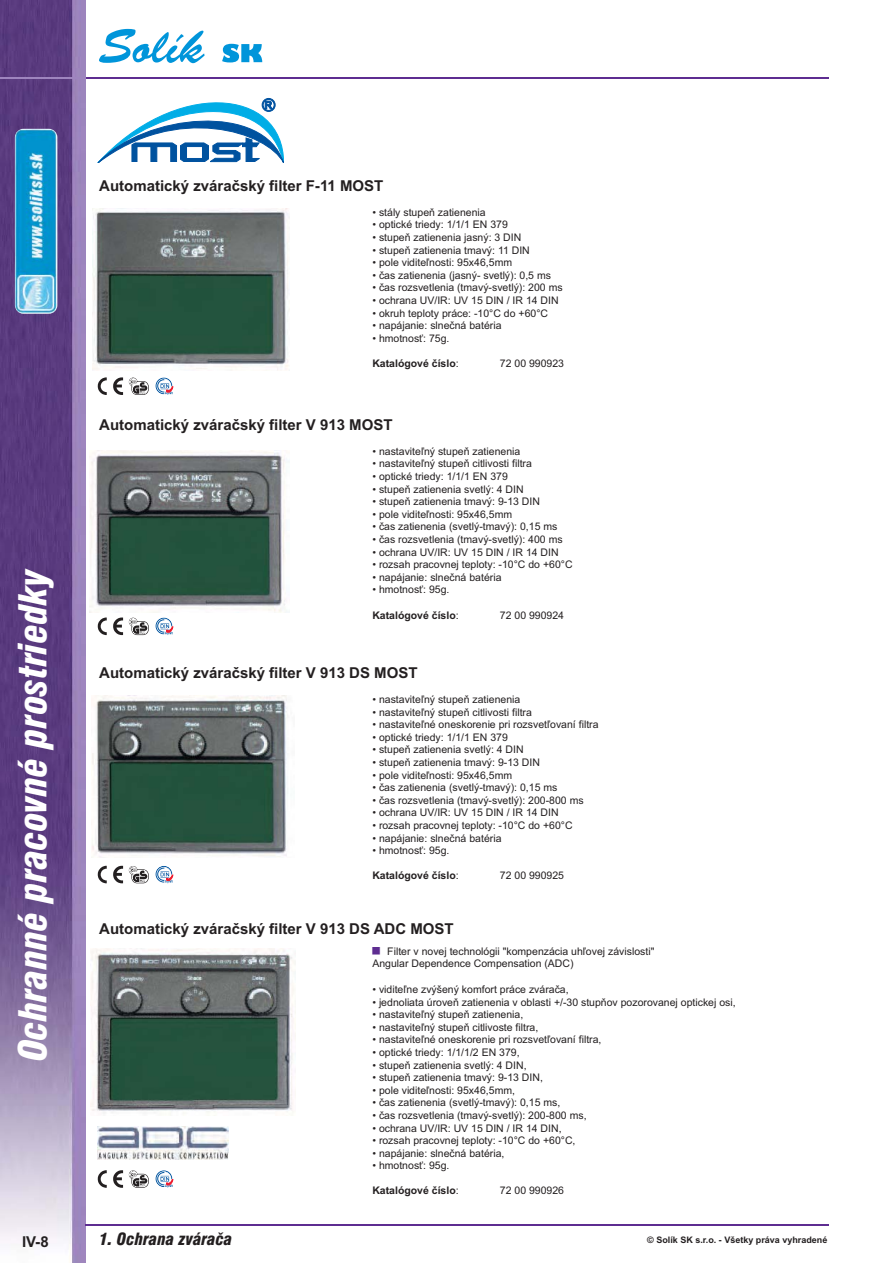
<style>
.page{position:relative;width:893px;height:1263px;background:#fff}
.page>*{position:absolute;margin:0;border:0;box-sizing:border-box;transform-origin:0 0}
.t1{font:italic 37.5px "Swis 721 Blk Cn EU";color:#fff}
.t2{font:italic 16.5px "Swis 721 Blk Cn EU";color:#231f20}
.t3{font:700 15px "Arial";color:#231f20}
.t4{font:10.5px/12px "Arial";color:#231f20}
.t5{font:700 10.5px "Arial";color:#231f20}
.t6{font:700 9px "Arial";color:#231f20}
.s1{font-weight:400}
</style>
<div class="page">
<img style="left:0;top:0;width:85px;height:1263px">
<hr style="left:85px;top:77px;width:744px;height:1px;background:#5e2d91">
<hr style="left:0;top:77px;width:85px;height:1px;background:#9e85be">
<hr style="left:85px;top:1224px;width:744px;height:2px;background:#5e2d91">
<svg style="left:99px;top:29px;width:163px;height:34px"></svg>
<img style="left:15px;top:129px;width:42px;height:185px;border-radius:8px">
<img style="left:93px;top:208px;width:197px;height:163px">
<img style="left:90px;top:450px;width:200px;height:163px">
<img style="left:92px;top:695px;width:196px;height:163px">
<img style="left:90px;top:949px;width:205px;height:166px">
<svg style="left:98px;top:98px;width:186px;height:64px"></svg>
<img style="left:98px;top:1126px;width:130px;height:33px">
<svg style="left:98px;top:378px;width:25px;height:17px"></svg>
<svg style="left:129px;top:378px;width:20px;height:17px"></svg>
<svg style="left:155px;top:378px;width:18px;height:17px"></svg>
<svg style="left:98px;top:618px;width:25px;height:17px"></svg>
<svg style="left:129px;top:618px;width:20px;height:17px"></svg>
<svg style="left:155px;top:618px;width:18px;height:17px"></svg>
<svg style="left:98px;top:866px;width:25px;height:17px"></svg>
<svg style="left:129px;top:866px;width:20px;height:17px"></svg>
<svg style="left:155px;top:866px;width:18px;height:17px"></svg>
<svg style="left:98px;top:1170px;width:25px;height:18px"></svg>
<svg style="left:129px;top:1170px;width:20px;height:18px"></svg>
<svg style="left:155px;top:1170px;width:18px;height:18px"></svg>
<h1 class="t1" style="left:12px;top:1061px;width:494px;rotate:-90deg">Ochranné pracovné prostriedky</h1>
<h3 class="t3" style="left:22px;top:1236px;width:28px">IV-8</h3>
<h3 class="t3" style="left:99px;top:180px;width:286px">Automatický zváračský filter F-11 MOST</h3>
<p class="t4" style="left:372px;top:207px;width:115px">• stály stupeň zatienenia</p>
<p class="t4" style="left:372px;top:220px;width:137px">• optické triedy: 1/1/1 EN 379</p>
<p class="t4" style="left:372px;top:232px;width:150px">• stupeň zatienenia jasný: 3 DIN</p>
<p class="t4" style="left:372px;top:245px;width:159px">• stupeň zatienenia tmavý: 11 DIN</p>
<p class="t4" style="left:372px;top:258px;width:141px">• pole viditeľnosti: 95x46,5mm</p>
<p class="t4" style="left:372px;top:270px;width:180px">• čas zatienenia (jasný- svetlý): 0,5 ms</p>
<p class="t4" style="left:372px;top:283px;width:192px">• čas rozsvetlenia (tmavý-svetlý): 200 ms</p>
<p class="t4" style="left:372px;top:295px;width:188px">• ochrana UV/IR: UV 15 DIN / IR 14 DIN</p>
<p class="t4" style="left:372px;top:308px;width:177px">• okruh teploty práce: -10°C do +60°C</p>
<p class="t4" style="left:372px;top:321px;width:131px">• napájanie: slnečná batéria</p>
<p class="t4" style="left:372px;top:333px;width:79px">• hmotnosť: 75g.</p>
<p class="t5" style="left:372px;top:360px;width:88px">Katalógové číslo<span class="s1">:</span></p>
<p class="t4" style="left:500px;top:358px;width:66px">72 00 990923</p>
<h3 class="t3" style="left:99px;top:419px;width:295px">Automatický zváračský filter V 913 MOST</h3>
<p class="t4" style="left:372px;top:446px;width:149px">• nastaviteľný stupeň zatienenia</p>
<p class="t4" style="left:372px;top:459px;width:161px">• nastaviteľný stupeň citlivosti filtra</p>
<p class="t4" style="left:372px;top:471px;width:137px">• optické triedy: 1/1/1 EN 379</p>
<p class="t4" style="left:372px;top:484px;width:153px">• stupeň zatienenia svetlý: 4 DIN</p>
<p class="t4" style="left:372px;top:497px;width:169px">• stupeň zatienenia tmavý: 9-13 DIN</p>
<p class="t4" style="left:372px;top:509px;width:141px">• pole viditeľnosti: 95x46,5mm</p>
<p class="t4" style="left:372px;top:522px;width:187px">• čas zatienenia (svetlý-tmavý): 0,15 ms</p>
<p class="t4" style="left:372px;top:534px;width:192px">• čas rozsvetlenia (tmavý-svetlý): 400 ms</p>
<p class="t4" style="left:372px;top:547px;width:188px">• ochrana UV/IR: UV 15 DIN / IR 14 DIN</p>
<p class="t4" style="left:372px;top:560px;width:202px">• rozsah pracovnej teploty: -10°C do +60°C</p>
<p class="t4" style="left:372px;top:572px;width:131px">• napájanie: slnečná batéria</p>
<p class="t4" style="left:372px;top:585px;width:79px">• hmotnosť: 95g.</p>
<p class="t5" style="left:372px;top:611px;width:88px">Katalógové číslo<span class="s1">:</span></p>
<p class="t4" style="left:500px;top:610px;width:66px">72 00 990924</p>
<h3 class="t3" style="left:99px;top:667px;width:320px">Automatický zváračský filter V 913 DS MOST</h3>
<p class="t4" style="left:372px;top:694px;width:149px">• nastaviteľný stupeň zatienenia</p>
<p class="t4" style="left:372px;top:707px;width:161px">• nastaviteľný stupeň citlivosti filtra</p>
<p class="t4" style="left:372px;top:720px;width:228px">• nastaviteľné oneskorenie pri rozsvetľovaní filtra</p>
<p class="t4" style="left:372px;top:732px;width:137px">• optické triedy: 1/1/1 EN 379</p>
<p class="t4" style="left:372px;top:745px;width:153px">• stupeň zatienenia svetlý: 4 DIN</p>
<p class="t4" style="left:372px;top:757px;width:169px">• stupeň zatienenia tmavý: 9-13 DIN</p>
<p class="t4" style="left:372px;top:770px;width:141px">• pole viditeľnosti: 95x46,5mm</p>
<p class="t4" style="left:372px;top:783px;width:187px">• čas zatienenia (svetlý-tmavý): 0,15 ms</p>
<p class="t4" style="left:372px;top:795px;width:213px">• čas rozsvetlenia (tmavý-svetlý): 200-800 ms</p>
<p class="t4" style="left:372px;top:808px;width:188px">• ochrana UV/IR: UV 15 DIN / IR 14 DIN</p>
<p class="t4" style="left:372px;top:820px;width:202px">• rozsah pracovnej teploty: -10°C do +60°C</p>
<p class="t4" style="left:372px;top:833px;width:131px">• napájanie: slnečná batéria</p>
<p class="t4" style="left:372px;top:846px;width:79px">• hmotnosť: 95g.</p>
<p class="t5" style="left:372px;top:872px;width:88px">Katalógové číslo<span class="s1">:</span></p>
<p class="t4" style="left:500px;top:871px;width:66px">72 00 990925</p>
<h3 class="t3" style="left:99px;top:923px;width:356px">Automatický zváračský filter V 913 DS ADC MOST</h3>
<p class="t4" style="left:372px;top:946px;width:283px;text-indent:15px">Filter v novej technológii "kompenzácia uhľovej závislosti"<br>Angular Dependence Compensation (ADC)</p>
<h2 class="t2" style="left:99px;top:1229px;width:135px">1. Ochrana zvárača</h2>
<p class="t4" style="left:372px;top:984px;width:198px">• viditeľne zvýšený komfort práce zvárača,</p>
<p class="t4" style="left:372px;top:997px;width:365px">• jednoliata úroveň zatienenia v oblasti +/-30 stupňov pozorovanej optickej osi,</p>
<p class="t4" style="left:372px;top:1010px;width:152px">• nastaviteľný stupeň zatienenia,</p>
<p class="t4" style="left:372px;top:1022px;width:167px">• nastaviteľný stupeň citlivoste filtra,</p>
<p class="t4" style="left:372px;top:1035px;width:231px">• nastaviteľné oneskorenie pri rozsvetľovaní filtra,</p>
<p class="t4" style="left:372px;top:1047px;width:149px">• optické triedy: 1/1/1/2 EN 379,</p>
<p class="t4" style="left:372px;top:1060px;width:156px">• stupeň zatienenia svetlý: 4 DIN,</p>
<p class="t4" style="left:372px;top:1072px;width:172px">• stupeň zatienenia tmavý: 9-13 DIN,</p>
<p class="t4" style="left:372px;top:1085px;width:144px">• pole viditeľnosti: 95x46,5mm,</p>
<p class="t4" style="left:372px;top:1098px;width:189px">• čas zatienenia (svetlý-tmavý): 0,15 ms,</p>
<p class="t4" style="left:372px;top:1110px;width:216px">• čas rozsvetlenia (tmavý-svetlý): 200-800 ms,</p>
<p class="t4" style="left:372px;top:1123px;width:191px">• ochrana UV/IR: UV 15 DIN / IR 14 DIN,</p>
<p class="t4" style="left:372px;top:1135px;width:205px">• rozsah pracovnej teploty: -10°C do +60°C,</p>
<p class="t4" style="left:372px;top:1148px;width:133px">• napájanie: slnečná batéria,</p>
<p class="t4" style="left:372px;top:1161px;width:79px">• hmotnosť: 95g.</p>
<p class="t5" style="left:372px;top:1187px;width:88px">Katalógové číslo<span class="s1">:</span></p>
<p class="t4" style="left:500px;top:1186px;width:66px">72 00 990926</p>
<p class="t6" style="left:647px;top:1237px;width:182px">© Solík SK s.r.o. - Všetky práva vyhradené</p>
</div>
